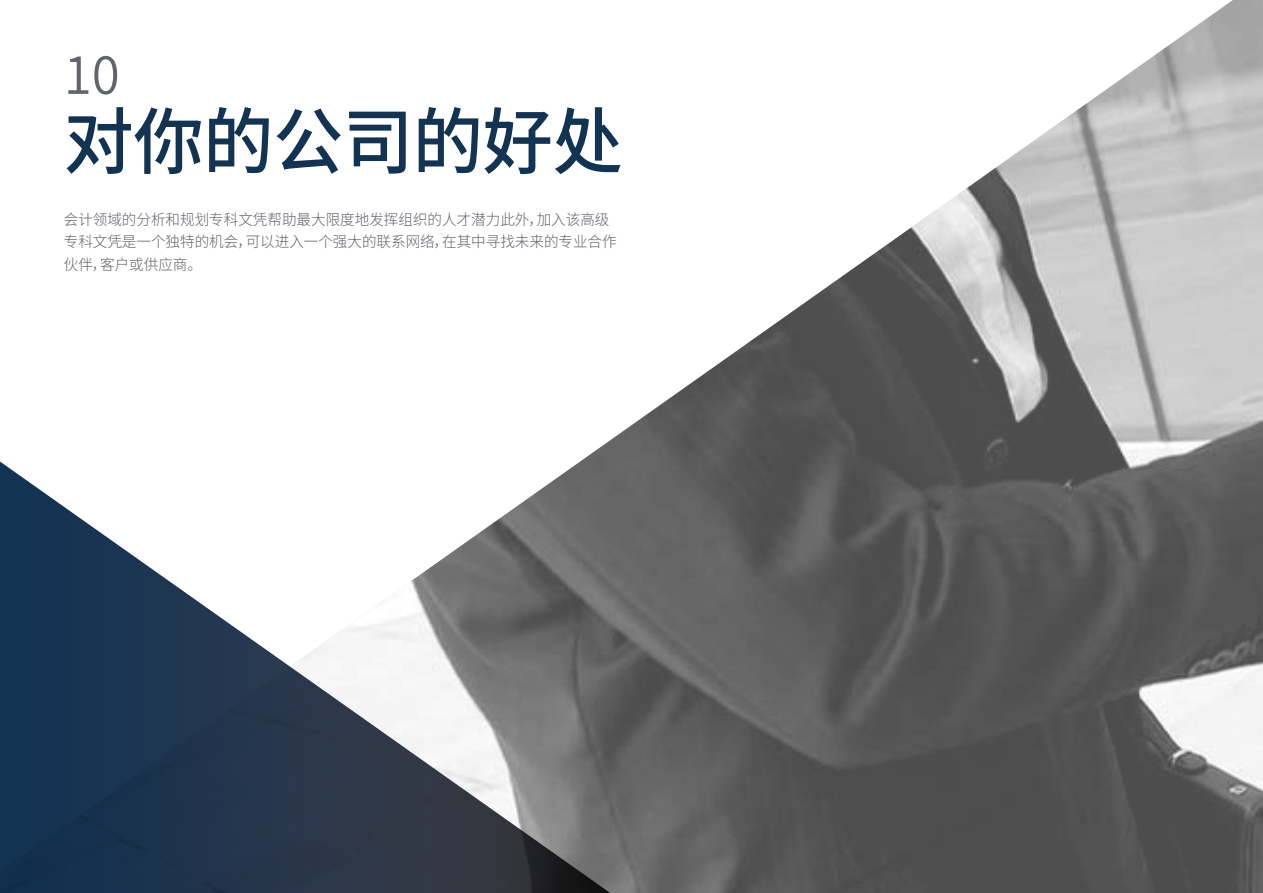
<style>
.page{position:relative;width:1263px;height:893px;background:#fff}
.page>*{position:absolute;margin:0;border:0;box-sizing:border-box;transform-origin:0 0}
.t1{font:500 72px "Source Han Sans CN";color:#123352}
.t2{font:52.5px "Source Han Sans CN";color:#61646a}
.t3{font:300 15px/22.5px "Source Han Sans CN";color:#61646a}
</style>
<div class="page">
<img style="left:602px;top:0;width:661px;height:893px">
<svg style="left:0;top:446px;width:640px;height:447px"></svg>
<h2 class="t2" style="left:64px;top:45px;width:57px">10</h2>
<h1 class="t1" style="left:64px;top:101px;width:560px">对你的公司的好处</h1>
<p class="t3" style="left:64px;top:208px;width:554px">会计领域的分析和规划专科文凭帮助最大限度地发挥组织的人才潜力此外，加入该高级专科文凭是一个独特的机会，可以进入一个强大的联系网络，在其中寻找未来的专业合作伙伴，客户或供应商。</p>
</div>
